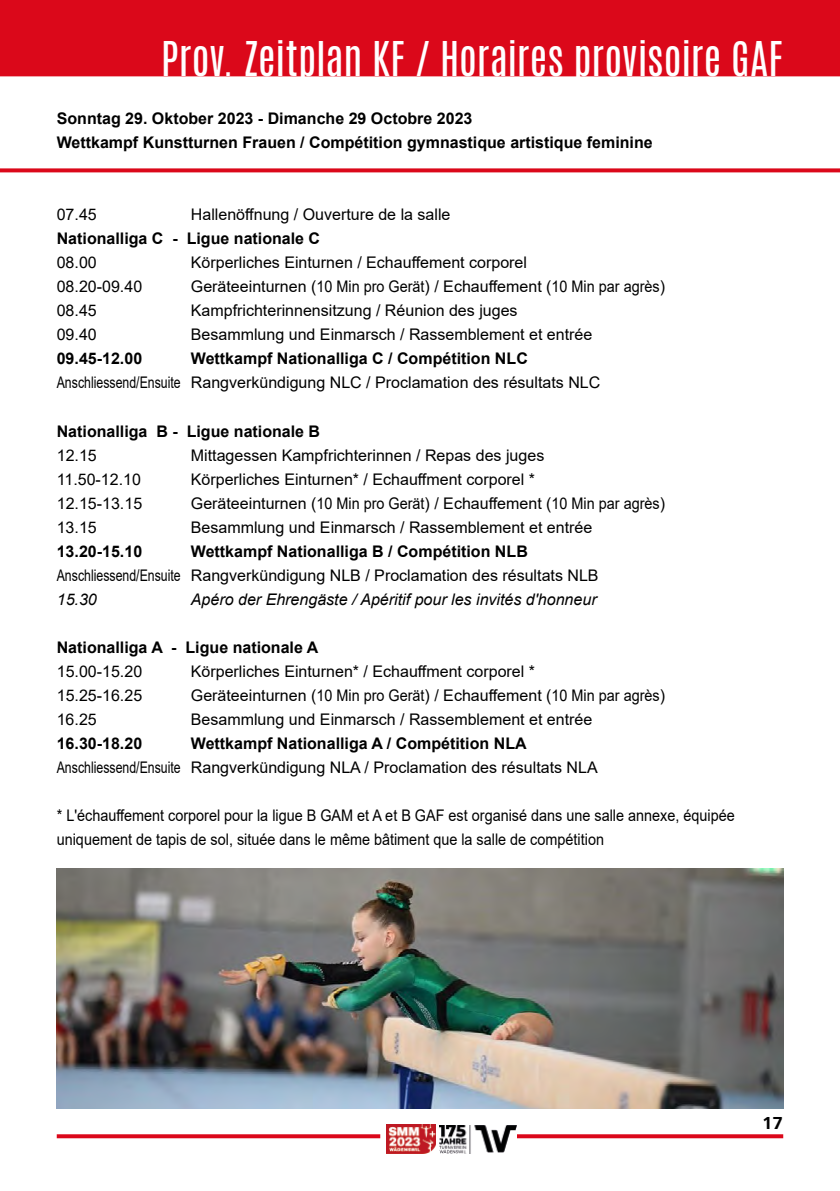
<style>
.page{position:relative;width:840px;height:1191px;background:#fff}
.page>*{position:absolute;margin:0;border:0;box-sizing:border-box;transform-origin:0 0}
.t1{font:40px "Antonio";letter-spacing:.005em;color:#fff}
.t2{font:700 18px "Frutiger Next Pro";color:#000}
.t3{font:16px "Arial";color:#000}
.t4{font:700 16px/24px "Arial";color:#000}
.t5{font:16px "Arial";color:#000;scale:.77 1}
.t6{font:16px/24px "Arial";color:#000;scale:.9 1}
.t7{font:italic 16px "Arial";color:#000}
</style>
<div class="page">
<svg style="left:57px;top:1134px;width:323px;height:4px"></svg>
<svg style="left:517px;top:1134px;width:265px;height:4px"></svg>
<img style="left:386px;top:1124px;width:49px;height:29px">
<img style="left:439px;top:1125px;width:76px;height:28px">
<div style="left:0;top:0;width:839px;height:76px;background:#db081a"></div>
<svg style="left:0;top:168px;width:839px;height:4px;fill:#db081a"></svg>
<img style="left:57px;top:868px;width:725px;height:240px">
<h1 class="t1" style="left:161px;top:30px;width:623px">Prov. Zeitplan KF / Horaires provisoire GAF</h1>
<p class="t4" style="left:57px;top:107px;width:597px">Sonntag 29. Oktober 2023 - Dimanche 29 Octobre 2023<br>Wettkampf Kunstturnen Frauen / Compétition gymnastique artistique feminine</p>
<p class="t3" style="left:57px;top:204px;width:42px">07.45</p>
<p class="t3" style="left:191px;top:204px;width:261px">Hallenöffnung / Ouverture de la salle</p>
<p class="t4" style="left:57px;top:227px;width:265px">Nationalliga C - Ligue nationale C</p>
<p class="t3" style="left:57px;top:252px;width:42px">08.00</p>
<p class="t3" style="left:191px;top:252px;width:337px">Körperliches Einturnen / Echauffement corporel</p>
<p class="t3" style="left:57px;top:276px;width:87px">08.20-09.40</p>
<p class="t3" style="left:191px;top:276px;width:475px">Geräteeinturnen (10 Min pro Gerät) / Echauffement (10 Min par agrès)</p>
<p class="t3" style="left:57px;top:300px;width:42px">08.45</p>
<p class="t3" style="left:191px;top:300px;width:328px">Kampfrichterinnensitzung / Réunion des juges</p>
<p class="t3" style="left:57px;top:324px;width:42px">09.40</p>
<p class="t3" style="left:191px;top:324px;width:403px">Besammlung und Einmarsch / Rassemblement et entrée</p>
<p class="t4" style="left:57px;top:347px;width:87px">09.45-12.00</p>
<p class="t4" style="left:191px;top:347px;width:338px">Wettkampf Nationalliga C / Compétition NLC</p>
<p class="t5" style="left:57px;top:372px;width:707px">Anschliessend/Ensuite Rangverkündigung NLC / Proclamation des résultats NLC</p>
<p class="t4" style="left:57px;top:419px;width:265px">Nationalliga B - Ligue nationale B</p>
<p class="t3" style="left:57px;top:444px;width:42px">12.15</p>
<p class="t3" style="left:191px;top:444px;width:355px">Mittagessen Kampfrichterinnen / Repas des juges</p>
<p class="t3" style="left:57px;top:468px;width:86px">11.50-12.10</p>
<p class="t3" style="left:191px;top:468px;width:345px">Körperliches Einturnen* / Echauffment corporel *</p>
<p class="t3" style="left:57px;top:492px;width:87px">12.15-13.15</p>
<p class="t3" style="left:191px;top:492px;width:475px">Geräteeinturnen (10 Min pro Gerät) / Echauffement (10 Min par agrès)</p>
<p class="t3" style="left:57px;top:516px;width:42px">13.15</p>
<p class="t3" style="left:191px;top:516px;width:403px">Besammlung und Einmarsch / Rassemblement et entrée</p>
<p class="t4" style="left:57px;top:539px;width:87px">13.20-15.10</p>
<p class="t4" style="left:191px;top:539px;width:338px">Wettkampf Nationalliga B / Compétition NLB</p>
<p class="t5" style="left:57px;top:564px;width:704px">Anschliessend/Ensuite Rangverkündigung NLB / Proclamation des résultats NLB</p>
<p class="t7" style="left:57px;top:588px;width:42px">15.30</p>
<p class="t7" style="left:191px;top:588px;width:407px">Apéro der Ehrengäste / Apéritif pour les invités d'honneur</p>
<p class="t4" style="left:57px;top:635px;width:263px">Nationalliga A - Ligue nationale A</p>
<p class="t3" style="left:57px;top:660px;width:87px">15.00-15.20</p>
<p class="t3" style="left:191px;top:660px;width:345px">Körperliches Einturnen* / Echauffment corporel *</p>
<p class="t3" style="left:57px;top:684px;width:87px">15.25-16.25</p>
<p class="t3" style="left:191px;top:684px;width:475px">Geräteeinturnen (10 Min pro Gerät) / Echauffement (10 Min par agrès)</p>
<p class="t3" style="left:57px;top:708px;width:42px">16.25</p>
<p class="t3" style="left:191px;top:708px;width:403px">Besammlung und Einmarsch / Rassemblement et entrée</p>
<p class="t4" style="left:57px;top:731px;width:87px">16.30-18.20</p>
<p class="t4" style="left:191px;top:731px;width:337px">Wettkampf Nationalliga A / Compétition NLA</p>
<p class="t5" style="left:57px;top:756px;width:703px">Anschliessend/Ensuite Rangverkündigung NLA / Proclamation des résultats NLA</p>
<p class="t6" style="left:57px;top:803px;width:754px">* L'échauffement corporel pour la ligue B GAM et A et B GAF est organisé dans une salle annexe, équipée uniquement de tapis de sol, située dans le même bâtiment que la salle de compétition</p>
<p class="t2" style="left:761px;top:1112px;width:23px">17</p>
</div>
